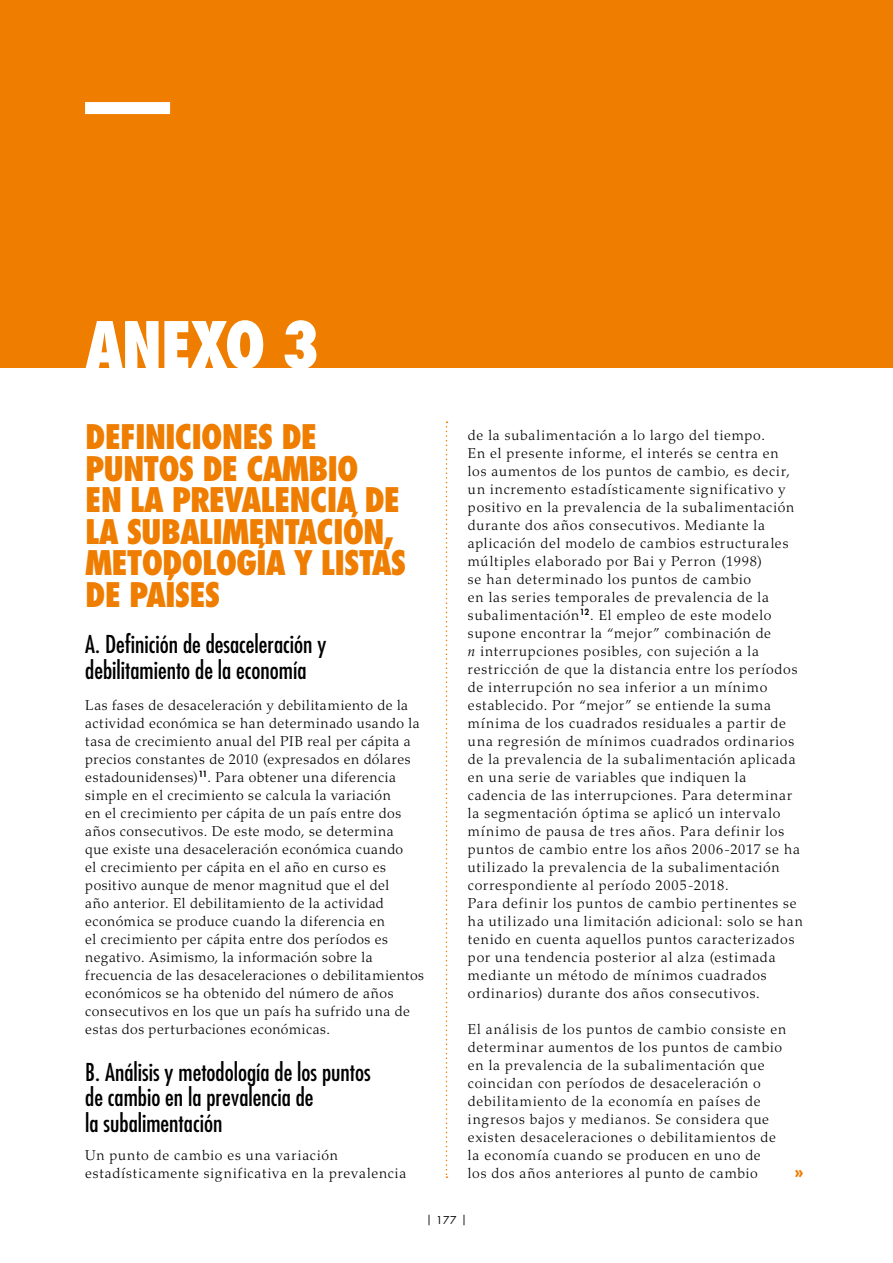
<style>
.page{position:relative;width:893px;height:1263px;background:#fff}
.page>*{position:absolute;margin:0;border:0;box-sizing:border-box;transform-origin:0 0}
.Heading_1_P2{font:800 condensed 63px "Futura Std";letter-spacing:-.03em;color:#fff}
.Heading2_OK{font:800 condensed 33px/31.5px "Futura Std";letter-spacing:-.03em;color:#ef7d00}
.Heading3_OK{font:condensed 24px/25.5px "Futura Std";color:#000}
.NewPara1{font:800 16.5px "Futura Std";color:#ef7d00}
.NewPara1_OK{font:300 14.25px/18px "Palatino LT Std";letter-spacing:.05em;color:#000}
.t1{font:10.5px "Futura Std";color:#000}
.s1{font-style:italic}
</style>
<div class="page">
<svg style="left:446px;top:421px;width:1px;height:757px"></svg>
<div style="left:0;top:0;width:893px;height:368px;background:#ef7d00"></div>
<div style="left:85px;top:102px;width:85px;height:12px;background:#fff"></div>
<h1 class="Heading_1_P2" style="left:161px;top:303px;width:109px">NEX</h1>
<p class="Heading_1_P2" style="left:85px;top:306px;width:236px">ANEXO 3</p>
<p class="Heading2_OK" style="left:85px;top:421px;width:323px">DEFINICIONES DE<br>PUNTOS DE CAMBIO<br>EN LA PREVALENCIA DE<br>LA SUBALIMENTACIÓN,<br>METODOLOGÍA Y LISTAS<br>DE PAÍSES</p>
<p class="Heading3_OK" style="left:85px;top:631px;width:243px">A. Definición de desaceleración y debilitamiento de la economía</p>
<p class="NewPara1_OK" style="left:85px;top:696px;width:340px">Las fases de desaceleración y debilitamiento de la actividad económica se han determinado usando la tasa de crecimiento anual del PIB real per cápita a precios constantes de 2010 (expresados en dólares estadounidenses)<sup>11</sup>. Para obtener una diferencia simple en el crecimiento se calcula la variación<br>en el crecimiento per cápita de un país entre dos años consecutivos. De este modo, se determina<br>que existe una desaceleración económica cuando<br>el crecimiento per cápita en el año en curso es positivo aunque de menor magnitud que el del<br>año anterior. El debilitamiento de la actividad económica se produce cuando la diferencia en<br>el crecimiento per cápita entre dos períodos es negativo. Asimismo, la información sobre la frecuencia de las desaceleraciones o debilitamientos económicos se ha obtenido del número de años consecutivos en los que un país ha sufrido una de estas dos perturbaciones económicas.</p>
<p class="Heading3_OK" style="left:85px;top:1059px;width:287px">B. Análisis y metodología de los puntos de cambio en la prevalencia de<br>la subalimentación</p>
<p class="NewPara1_OK" style="left:85px;top:1146px;width:323px">Un punto de cambio es una variación estadísticamente significativa en la prevalencia</p>
<p class="NewPara1_OK" style="left:468px;top:426px;width:337px">de la subalimentación a lo largo del tiempo.<br>En el presente informe, el interés se centra en<br>los aumentos de los puntos de cambio, es decir, un incremento estadísticamente significativo y positivo en la prevalencia de la subalimentación durante dos años consecutivos. Mediante la aplicación del modelo de cambios estructurales múltiples elaborado por Bai y Perron (1998)<br>se han determinado los puntos de cambio<br>en las series temporales de prevalencia de la subalimentación<sup>12</sup>. El empleo de este modelo supone encontrar la “mejor” combinación de<br><span class="s1">n</span> interrupciones posibles, con sujeción a la restricción de que la distancia entre los períodos de interrupción no sea inferior a un mínimo establecido. Por “mejor” se entiende la suma mínima de los cuadrados residuales a partir de una regresión de mínimos cuadrados ordinarios de la prevalencia de la subalimentación aplicada en una serie de variables que indiquen la cadencia de las interrupciones. Para determinar la segmentación óptima se aplicó un intervalo mínimo de pausa de tres años. Para definir los puntos de cambio entre los años 2006-2017 se ha utilizado la prevalencia de la subalimentación correspondiente al período 2005-2018.<br>Para definir los puntos de cambio pertinentes se ha utilizado una limitación adicional: solo se han tenido en cuenta aquellos puntos caracterizados por una tendencia posterior al alza (estimada mediante un método de mínimos cuadrados ordinarios) durante dos años consecutivos.</p>
<p class="NewPara1_OK" style="left:468px;top:1020px;width:320px">El análisis de los puntos de cambio consiste en determinar aumentos de los puntos de cambio en la prevalencia de la subalimentación que coincidan con períodos de desaceleración o debilitamiento de la economía en países de ingresos bajos y medianos. Se considera que existen desaceleraciones o debilitamientos de la economía cuando se producen en uno de<br>los dos años anteriores al punto de cambio</p>
<p class="NewPara1" style="left:794px;top:1161px;width:11px">»</p>
<p class="t1" style="left:426px;top:1214px;width:42px">| 177 |</p>
</div>
